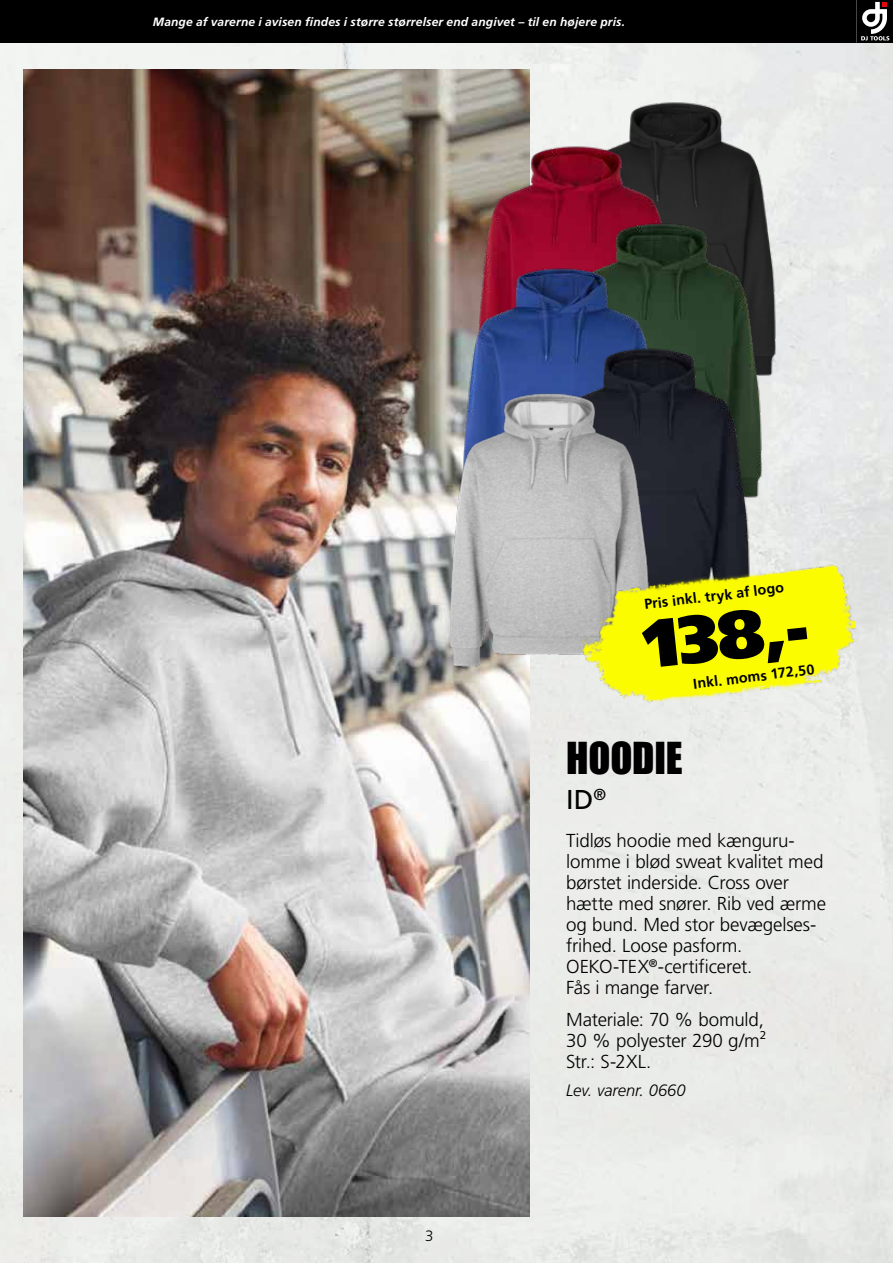
<style>
.page{position:relative;width:893px;height:1263px;background:#fff}
.page>*{position:absolute;margin:0;border:0;box-sizing:border-box;transform-origin:0 0}
.t1{font:900 67.8px "Frutiger LT Pro";color:#000}
.t2{font:40.5px "Impact";letter-spacing:-.005em;color:#000}
.t3{font:27.3px "Frutiger LT Pro";color:#000}
.t4{font:300 18.75px/21px "Frutiger LT Pro";letter-spacing:-.01em;color:#000}
.t5{font:italic 300 16.5px "Frutiger LT Pro";letter-spacing:-.005em;color:#000}
.t6{font:300 15px "Frutiger LT Pro";color:#000}
.t7{font:700 14.25px "Frutiger LT Pro";color:#000}
.t8{font:italic 700 12px "Frutiger LT Pro";letter-spacing:.015em;color:#fff}
</style>
<div class="page">
<img style="left:0;top:43px;width:893px;height:1220px">
<div style="left:0;top:0;width:893px;height:43px;background:#000"></div>
<hr style="left:857px;top:0;width:1px;height:43px;background:#fff">
<svg style="left:861px;top:2px;width:28px;height:38px"></svg>
<img style="left:565px;top:69px;width:228px;height:341px">
<img style="left:23px;top:69px;width:506px;height:1147px">
<img style="left:466px;top:114px;width:227px;height:121px">
<img style="left:551px;top:191px;width:228px;height:340px">
<img style="left:451px;top:235px;width:228px;height:125px">
<img style="left:539px;top:316px;width:228px;height:242px">
<img style="left:439px;top:360px;width:228px;height:340px">
<img style="left:575px;top:558px;width:287px;height:160px">
<p class="t8" style="left:153px;top:15px;width:474px">Mange af varerne i avisen findes i større størrelser end angivet – til en højere pris.</p>
<p class="t7" style="left:643px;top:596px;width:142px;rotate:-7deg">Pris inkl. tryk af logo</p>
<h1 class="t1" style="left:640px;top:603px;width:168px;rotate:-6deg">138,-</h1>
<p class="t7" style="left:692px;top:675px;width:123px;rotate:-7deg">Inkl. moms 172,50</p>
<p class="t6" style="left:425px;top:1227px;width:10px">3</p>
<h2 class="t2" style="left:566px;top:727px;width:118px">HOODIE</h2>
<h3 class="t3" style="left:566px;top:783px;width:41px">ID<sup>®</sup></h3>
<p class="t4" style="left:566px;top:830px;width:261px">Tidløs hoodie med kænguru&shy;lomme i blød sweat kvalitet med børstet inderside. Cross over hætte med snører. Rib ved ærme og bund. Med stor bevægelses&shy;frihed. Loose pasform.<br>OEKO-TEX<sup>®</sup>-certificeret.<br>Fås i mange farver.</p>
<p class="t4" style="left:566px;top:1009px;width:202px">Materiale: 70 % bomuld,<br>30 % polyester 290 g/m²<br>Str.: S-2XL.</p>
<p class="t5" style="left:566px;top:1080px;width:121px">Lev. varenr. 0660</p>
</div>
